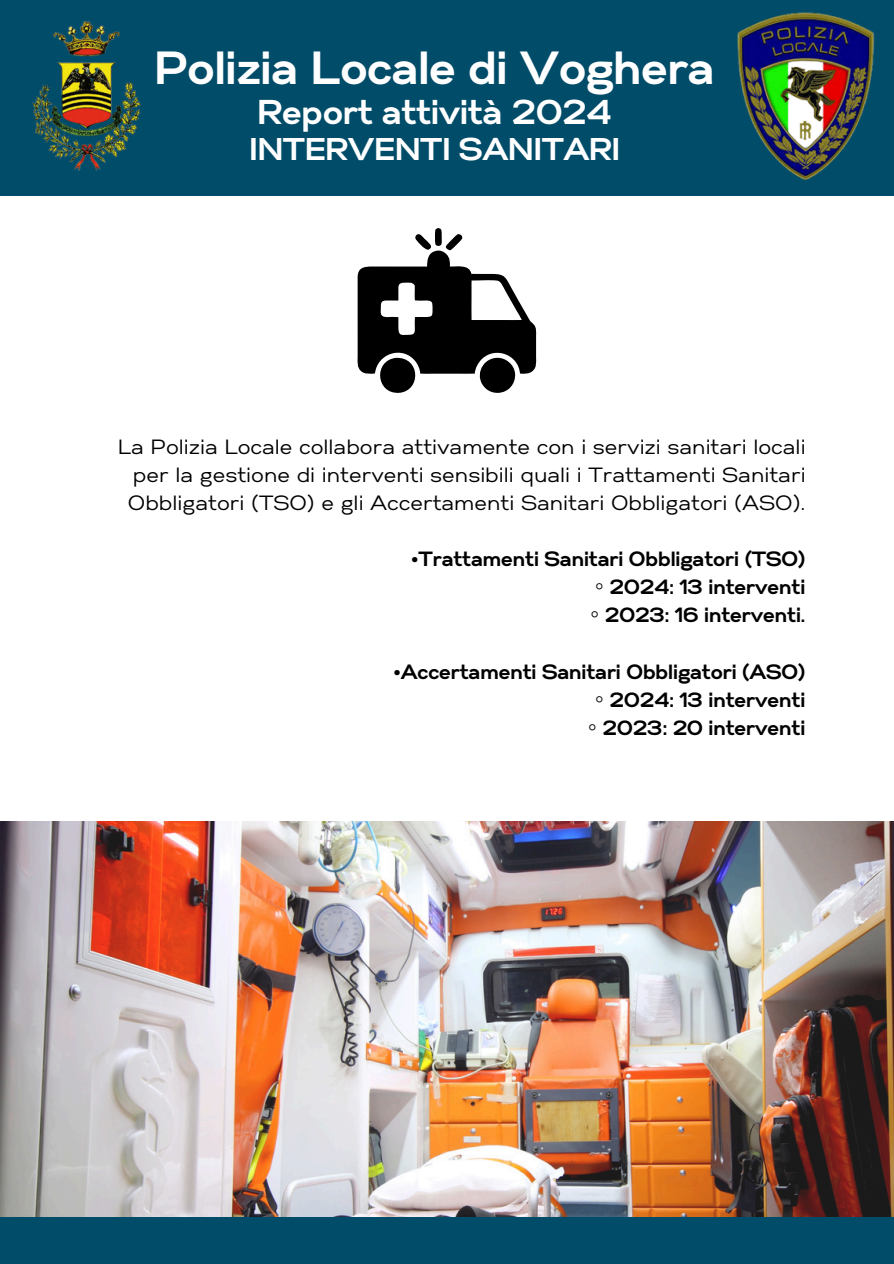
<style>
.page{position:relative;width:894px;height:1264px;background:#fff}
.page>*{position:absolute;margin:0;border:0;box-sizing:border-box;transform-origin:0 0}
.t1{font:700 46.35px "Gabriel Sans";color:#fff}
.t2{font:700 34.35px "Gabriel Sans";color:#fff}
.t3{font:700 31.35px "Gabriel Sans";color:#fff}
.t4{font:20.55px/28.2px "Gabriel Sans";color:#000;text-align:justify}
.t5{font:700 20.55px/28.2px "Gabriel Sans";color:#000;text-align:justify}
.s1{font-family:"Noto Sans CJ Ksc"}
</style>
<div class="page">
<div style="left:0;top:0;width:893px;height:196px;background:#014c68"></div>
<img style="left:32px;top:21px;width:109px;height:150px">
<img style="left:737px;top:12px;width:138px;height:169px">
<svg style="left:357px;top:228px;width:179px;height:165px"></svg>
<img style="left:0;top:821px;width:893px;height:395px">
<div style="left:0;top:1216px;width:893px;height:47px;background:#014c68"></div>
<p class="t1" style="left:155px;top:48px;width:561px">Polizia Locale di Voghera</p>
<p class="t2" style="left:258px;top:97px;width:356px">Report attività 2024</p>
<p class="t3" style="left:250px;top:135px;width:372px">INTERVENTI SANITARI</p>
<p class="t4" style="left:128px;top:433px;width:679px;text-indent:-10px">La Polizia Locale collabora attivamente con i servizi sanitari locali per la gestione di interventi sensibili quali i Trattamenti Sanitari Obbligatori (TSO) e gli Accertamenti Sanitari Obbligatori (ASO).</p>
<h1 class="t5" style="left:584px;top:546px;width:222px;text-indent:-173px">•Trattamenti Sanitari Obbligatori (TSO) <span class="s1">◦</span>2024: 13 interventi <span class="s1">◦</span>2023: 16 interventi.</h1>
<p class="t5" style="left:394px;top:658px;width:413px;text-align:right">•Accertamenti Sanitari Obbligatori (ASO) <span class="s1">◦</span>2024: 13 interventi<br><span class="s1">◦</span>2023: 20 interventi</p>
</div>
